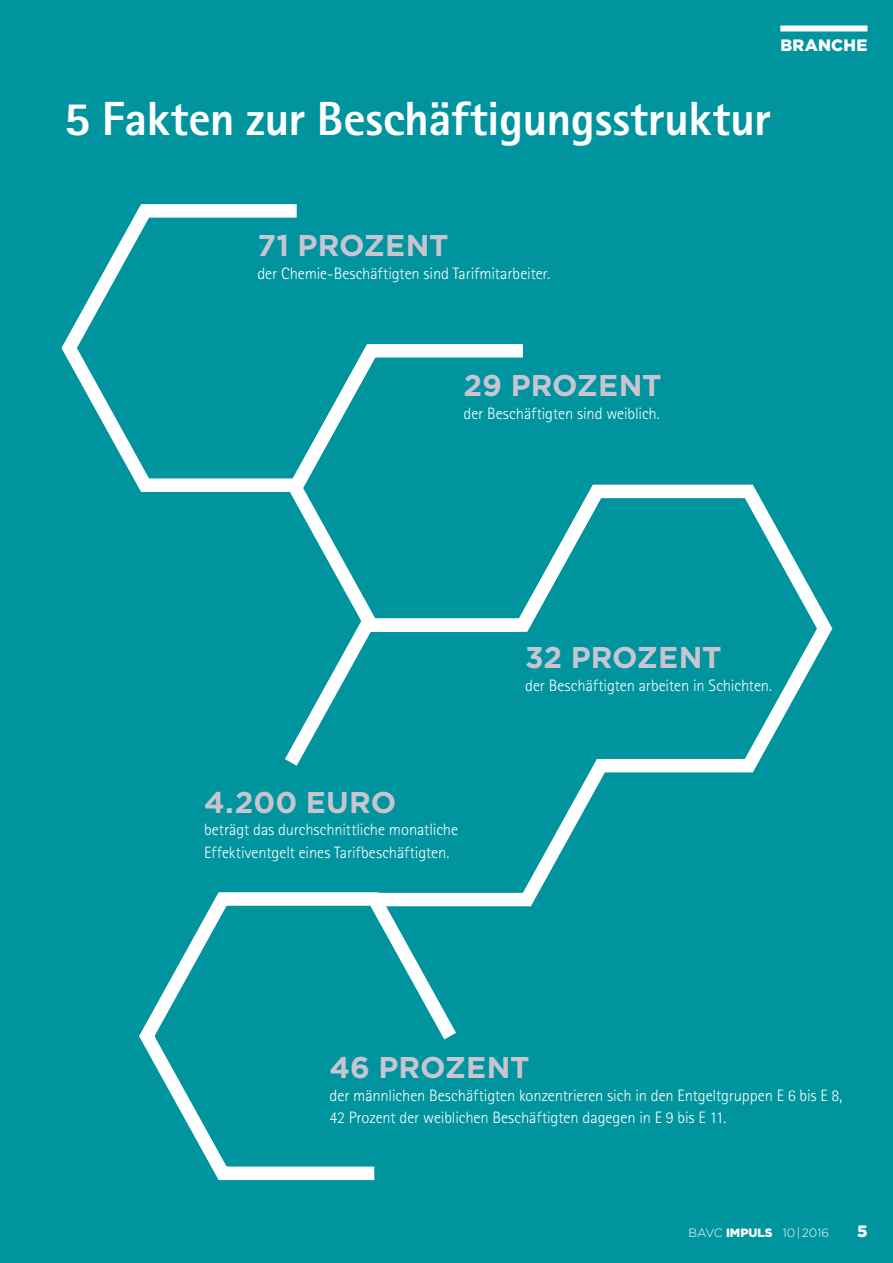
<style>
.page{position:relative;width:893px;height:1263px;background:#00949f}
.page>*{position:absolute;margin:0;border:0;box-sizing:border-box;transform-origin:0 0}
.t1{font:800 48px "Rotis Sans Serif Std";letter-spacing:-.01em;color:#fff}
.t2{font:700 30px "Gotham";color:#c6c5d1}
.t3{font:300 16.5px/22.5px "Rotis Sans Serif Std";letter-spacing:-.005em;color:#fff}
.t4{font:900 16.5px "Gotham";letter-spacing:.02em;color:#fff}
.t5{font:300 12px "Gotham";color:#fff}
.s1{font-weight:900}
</style>
<div class="page">
<div style="left:780px;top:25px;width:87px;height:6px;background:#fff"></div>
<svg style="left:61px;top:204px;width:236px;height:288px"></svg>
<svg style="left:280px;top:337px;width:243px;height:275px"></svg>
<svg style="left:139px;top:892px;width:317px;height:289px"></svg>
<svg style="left:503px;top:478px;width:330px;height:295px"></svg>
<svg style="left:272px;top:612px;width:349px;height:301px"></svg>
<p class="t4" style="left:780px;top:39px;width:89px">BRANCHE</p>
<h1 class="t1" style="left:64px;top:101px;width:709px">5 Fakten zur Beschäftigungsstruktur</h1>
<h2 class="t2" style="left:257px;top:232px;width:193px">71 PROZENT</h2>
<p class="t3" style="left:257px;top:264px;width:294px">der Chemie-Beschäftigten sind Tarifmitarbeiter.</p>
<h2 class="t2" style="left:463px;top:372px;width:200px">29 PROZENT</h2>
<p class="t3" style="left:463px;top:404px;width:198px">der Beschäftigten sind weiblich.</p>
<h2 class="t2" style="left:204px;top:788px;width:194px">4.200 EURO</h2>
<p class="t3" style="left:204px;top:820px;width:256px">beträgt das durchschnittliche monatliche<br>Effektiventgelt eines Tarifbeschäftigten.</p>
<h2 class="t2" style="left:525px;top:644px;width:198px">32 PROZENT</h2>
<p class="t3" style="left:525px;top:675px;width:249px">der Beschäftigten arbeiten in Schichten.</p>
<h2 class="t2" style="left:330px;top:1054px;width:202px">46 PROZENT</h2>
<p class="t3" style="left:330px;top:1086px;width:515px">der männlichen Beschäftigten konzentrieren sich in den Entgeltgruppen E 6 bis E 8,<br>42 Prozent der weiblichen Beschäftigten dagegen in E 9 bis E 11.</p>
<p class="t5" style="left:688px;top:1229px;width:142px">BAVC <span class="s1">IMPULS</span> 10-|-2016</p>
<p class="t4" style="left:857px;top:1226px;width:12px">5</p>
</div>
